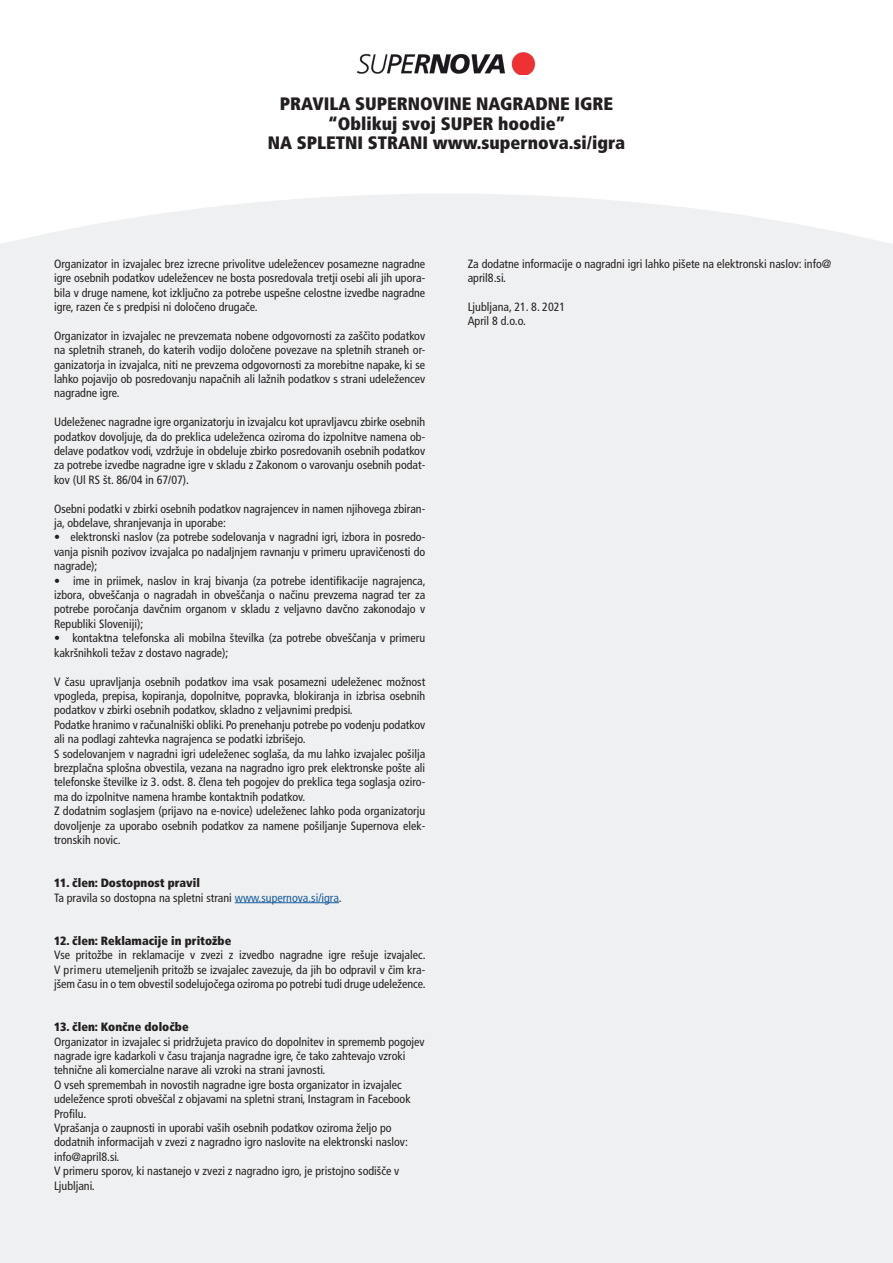
<style>
.page{position:relative;width:893px;height:1263px;background:#fff}
.page>*{position:absolute;margin:0;border:0;box-sizing:border-box;transform-origin:0 0}
.t1{font:900 condensed 18px "Frutiger LT Pro";color:#231f20}
.t2{font:condensed 12px/14.4px "Frutiger LT Pro";color:#231f20;text-align:justify}
.t3{font:900 condensed 12px "Frutiger LT Pro";color:#231f20}
.s1{color:#175d9e}
</style>
<div class="page">
<div style="left:0;top:194px;width:893px;height:1069px;background:#eff0f1"></div>
<img style="left:358px;top:52px;width:177px;height:22px">
<hr style="left:235px;top:902px;width:104px;height:1px;background:#175d9e">
<p class="t1" style="left:280px;top:93px;width:334px">PRAVILA SUPERNOVINE NAGRADNE IGRE</p>
<p class="t1" style="left:328px;top:113px;width:239px">“Oblikuj svoj SUPER hoodie”</p>
<p class="t1" style="left:268px;top:132px;width:359px">NA SPLETNI STRANI www.supernova.si/igra</p>
<p class="t2" style="left:54px;top:257px;width:373px">Organizator in izvajalec brez izrecne privolitve udeležencev posamezne nagradne igre osebnih podatkov udeležencev ne bosta posredovala tretji osebi ali jih upora&shy;bila v druge namene, kot izključno za potrebe uspešne celostne izvedbe nagradne igre, razen če s predpisi ni določeno drugače.</p>
<p class="t2" style="left:54px;top:329px;width:373px">Organizator in izvajalec ne prevzemata nobene odgovornosti za zaščito podatkov na spletnih straneh, do katerih vodijo določene povezave na spletnih straneh or&shy;ganizatorja in izvajalca, niti ne prevzema odgovornosti za morebitne napake, ki se lahko pojavijo ob posredovanju napačnih ali lažnih podatkov s strani udeležencev nagradne igre.</p>
<p class="t2" style="left:54px;top:415px;width:373px">Udeleženec nagradne igre organizatorju in izvajalcu kot upravljavcu zbirke osebnih podatkov dovoljuje, da do preklica udeleženca oziroma do izpolnitve namena ob&shy;delave podatkov vodi, vzdržuje in obdeluje zbirko posredovanih osebnih podatkov za potrebe izvedbe nagradne igre v skladu z Zakonom o varovanju osebnih podat&shy;kov (Ul RS št. 86/04 in 67/07).</p>
<p class="t2" style="left:54px;top:501px;width:373px">Osebni podatki v zbirki osebnih podatkov nagrajencev in namen njihovega zbiran&shy;ja, obdelave, shranjevanja in uporabe:</p>
<p class="t2" style="left:54px;top:530px;width:373px">• elektronski naslov (za potrebe sodelovanja v nagradni igri, izbora in posredo&shy;vanja pisnih pozivov izvajalca po nadaljnjem ravnanju v primeru upravičenosti do nagrade);</p>
<p class="t2" style="left:54px;top:573px;width:373px">• ime in priimek, naslov in kraj bivanja (za potrebe identifikacije nagrajenca, izbora, obveščanja o nagradah in obveščanja o načinu prevzema nagrad ter za potrebe poročanja davčnim organom v skladu z veljavno davčno zakonodajo v Republiki Sloveniji);</p>
<p class="t2" style="left:54px;top:631px;width:373px">• kontaktna telefonska ali mobilna številka (za potrebe obveščanja v primeru kakršnihkoli težav z dostavo nagrade);</p>
<p class="t2" style="left:54px;top:674px;width:373px">V času upravljanja osebnih podatkov ima vsak posamezni udeleženec možnost vpogleda, prepisa, kopiranja, dopolnitve, popravka, blokiranja in izbrisa osebnih podatkov v zbirki osebnih podatkov, skladno z veljavnimi predpisi.</p>
<p class="t2" style="left:54px;top:717px;width:373px">Podatke hranimo v računalniški obliki. Po prenehanju potrebe po vodenju podatkov ali na podlagi zahtevka nagrajenca se podatki izbrišejo.</p>
<p class="t2" style="left:54px;top:746px;width:373px">S sodelovanjem v nagradni igri udeleženec soglaša, da mu lahko izvajalec pošilja brezplačna splošna obvestila, vezana na nagradno igro prek elektronske pošte ali telefonske številke iz 3. odst. 8. člena teh pogojev do preklica tega soglasja oziro&shy;ma do izpolnitve namena hrambe kontaktnih podatkov.</p>
<p class="t2" style="left:54px;top:804px;width:373px">Z dodatnim soglasjem (prijavo na e-novice) udeleženec lahko poda organizatorju dovoljenje za uporabo osebnih podatkov za namene pošiljanje Supernova elek&shy;tronskih novic.</p>
<p class="t3" style="left:54px;top:876px;width:147px">11. člen: Dostopnost pravil</p>
<p class="t2" style="left:54px;top:890px;width:289px">Ta pravila so dostopna na spletni strani <span class="s1">www.supernova.si/igra</span>.</p>
<p class="t3" style="left:54px;top:933px;width:179px">12. člen: Reklamacije in pritožbe</p>
<p class="t2" style="left:54px;top:948px;width:373px">Vse pritožbe in reklamacije v zvezi z izvedbo nagradne igre rešuje izvajalec.<br>V primeru utemeljenih pritožb se izvajalec zavezuje, da jih bo odpravil v čim kra&shy;jšem času in o tem obvestil sodelujočega oziroma po potrebi tudi druge udeležence.</p>
<p class="t3" style="left:54px;top:1020px;width:136px">13. člen: Končne določbe</p>
<p class="t2" style="left:54px;top:1034px;width:372px;text-align:left">Organizator in izvajalec si pridržujeta pravico do dopolnitev in sprememb pogojev nagrade igre kadarkoli v času trajanja nagradne igre, če tako zahtevajo vzroki tehnične ali komercialne narave ali vzroki na strani javnosti.</p>
<p class="t2" style="left:54px;top:1077px;width:358px;text-align:left">O vseh spremembah in novostih nagradne igre bosta organizator in izvajalec udeležence sproti obveščal z objavami na spletni strani, Instagram in Facebook<br>Profilu.</p>
<p class="t2" style="left:54px;top:1121px;width:355px;text-align:left">Vprašanja o zaupnosti in uporabi vaših osebnih podatkov oziroma željo po dodatnih informacijah v zvezi z nagradno igro naslovite na elektronski naslov: info@april8.si.</p>
<p class="t2" style="left:54px;top:1164px;width:347px">V primeru sporov, ki nastanejo v zvezi z nagradno igro, je pristojno sodišče v<br>Ljubljani.</p>
<p class="t2" style="left:468px;top:257px;width:365px">Za dodatne informacije o nagradni igri lahko pišete na elektronski naslov: info@ april8.si.</p>
<p class="t2" style="left:468px;top:300px;width:99px">Ljubljana, 21. 8. 2021</p>
<p class="t2" style="left:468px;top:314px;width:60px">April 8 d.o.o.</p>
</div>
